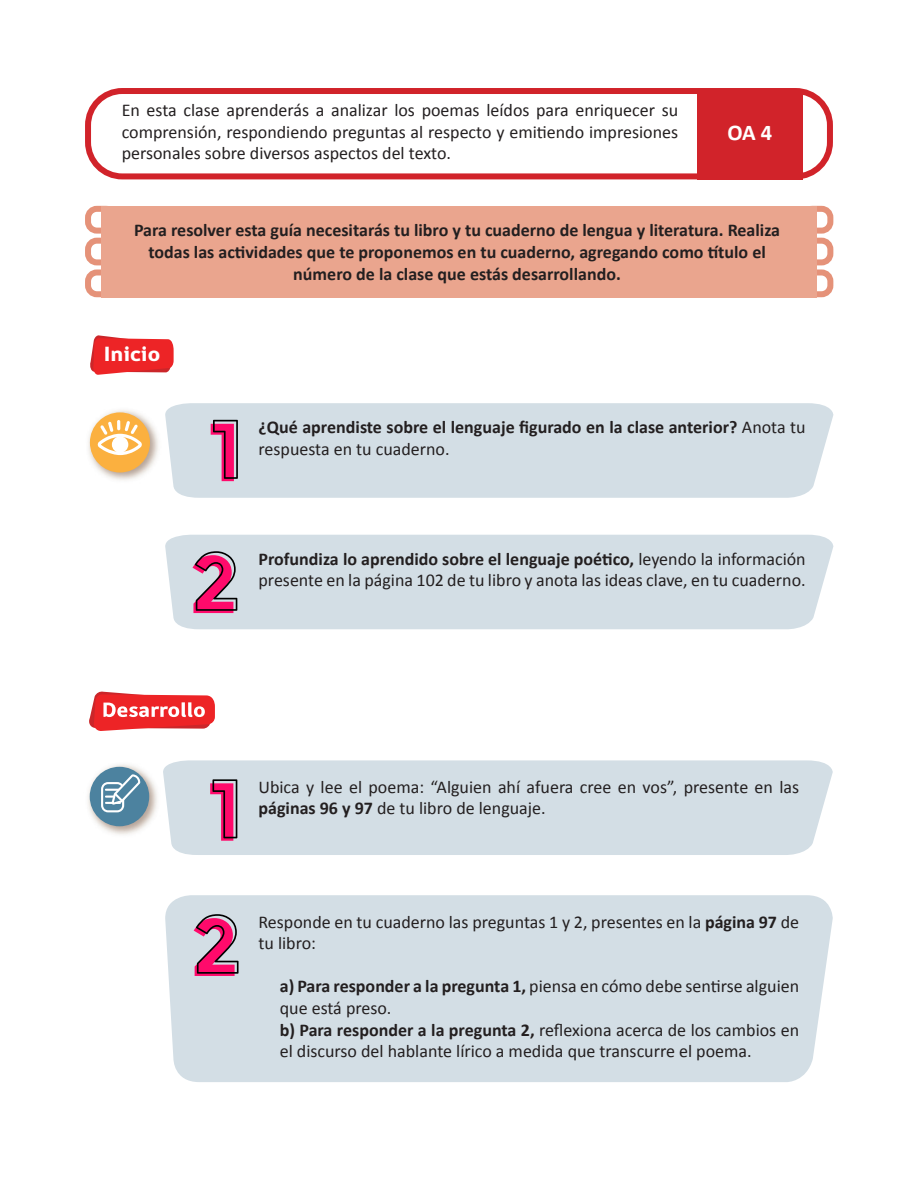
<style>
.page{position:relative;width:918px;height:1188px;background:#fff}
.page>*{position:absolute;margin:0;border:0;box-sizing:border-box;transform-origin:0 0}
.t1{font:700 22.5px "Calibri";color:#fff}
.t2{font:21px "Dignaheavy";color:#fff}
.t3{font:18px/21.6px "Calibri";color:#231f20}
.t4{font:700 18px/21.6px "Calibri";color:#231f20;text-align:center}
.s1{font-weight:400}
.s2{font-weight:700}
</style>
<div class="page">
<div style="left:85px;top:269px;width:33px;height:28px;border:6px solid #e59279;border-radius:9px"></div>
<div style="left:801px;top:269px;width:32px;height:28px;border:6px solid #e59279;border-radius:9px"></div>
<div style="left:85px;top:238px;width:33px;height:27px;border:6px solid #e59279;border-radius:9px"></div>
<div style="left:801px;top:238px;width:32px;height:27px;border:6px solid #e59279;border-radius:9px"></div>
<div style="left:85px;top:206px;width:33px;height:28px;border:6px solid #e59279;border-radius:9px"></div>
<div style="left:801px;top:206px;width:32px;height:28px;border:6px solid #e59279;border-radius:9px"></div>
<div style="left:85px;top:88px;width:748px;height:91px;border:6px solid #d1232a;border-radius:34px"></div>
<div style="left:101px;top:206px;width:716px;height:91px;background:#eaa58e"></div>
<div style="left:697px;top:91px;width:106px;height:88px;background:#d1232a"></div>
<svg style="left:90px;top:335px;width:84px;height:40px;background:#ed494b"></svg>
<img style="left:88px;top:410px;width:70px;height:70px">
<div style="left:90px;top:412px;width:60px;height:61px;background:#fbb03f;border-radius:50%"></div>
<svg style="left:98px;top:420px;width:44px;height:35px"></svg>
<div style="left:165px;top:403px;width:668px;height:95px;background:#d3dee5"></div>
<div style="left:165px;top:535px;width:668px;height:94px;background:#d3dee5"></div>
<svg style="left:211px;top:420px;width:27px;height:61px;background:#c3608c"></svg>
<svg style="left:192px;top:551px;width:45px;height:62px;background:#c56792"></svg>
<div style="left:165px;top:895px;width:668px;height:187px;background:#d3dee5"></div>
<svg style="left:194px;top:914px;width:45px;height:62px;background:#c56791"></svg>
<img style="left:88px;top:764px;width:69px;height:71px">
<div style="left:90px;top:767px;width:59px;height:59px;background:#4c829f;border-radius:50%"></div>
<svg style="left:101px;top:774px;width:39px;height:38px"></svg>
<svg style="left:89px;top:691px;width:126px;height:40px"></svg>
<div style="left:163px;top:760px;width:670px;height:95px;background:#d3dee5"></div>
<svg style="left:210px;top:779px;width:27px;height:62px;background:#c6648f"></svg>
<p class="t3" style="left:122px;top:99px;width:558px;text-align:justify">En esta clase aprenderás a analizar los poemas leídos para enriquecer su comprensión, respondiendo preguntas al respecto y emitiendo impresiones personales sobre diversos aspectos del texto.</p>
<p class="t1" style="left:727px;top:117px;width:47px">OA 4</p>
<p class="t4" style="left:134px;top:219px;width:648px">Para resolver esta guía necesitarás tu libro y tu cuaderno de lengua y literatura. Realiza todas las actividades que te proponemos en tu cuaderno, agregando como título el número de la clase que estás desarrollando.</p>
<p class="t2" style="left:104px;top:340px;width:58px">Inicio</p>
<p class="t4" style="left:259px;top:416px;width:549px;text-align:left">¿Qué aprendiste sobre el lenguaje figurado en la clase anterior? <span class="s1">Anota tu respuesta en tu cuaderno.</span></p>
<p class="t3" style="left:259px;top:547px;width:549px"><span class="s2">Profundiza lo aprendido sobre el lenguaje poético,</span> leyendo la información presente en la página 102 de tu libro y anota las ideas clave, en tu cuaderno.</p>
<p class="t3" style="left:259px;top:775px;width:542px">Ubica y lee el poema: “Alguien ahí afuera cree en vos”, presente en las <span class="s2">páginas 96 y 97</span> de tu libro de lenguaje.</p>
<p class="t3" style="left:259px;top:910px;width:542px">Responde en tu cuaderno las preguntas 1 y 2, presentes en la <span class="s2">página 97</span> de tu libro:</p>
<p class="t3" style="left:280px;top:975px;width:521px"><span class="s2">a) Para responder a la pregunta 1,</span> piensa en cómo debe sentirse alguien que está preso.</p>
<p class="t3" style="left:280px;top:1018px;width:521px"><span class="s2">b) Para responder a la pregunta 2,</span> reflexiona acerca de los cambios en el discurso del hablante lírico a medida que transcurre el poema.</p>
</div>
